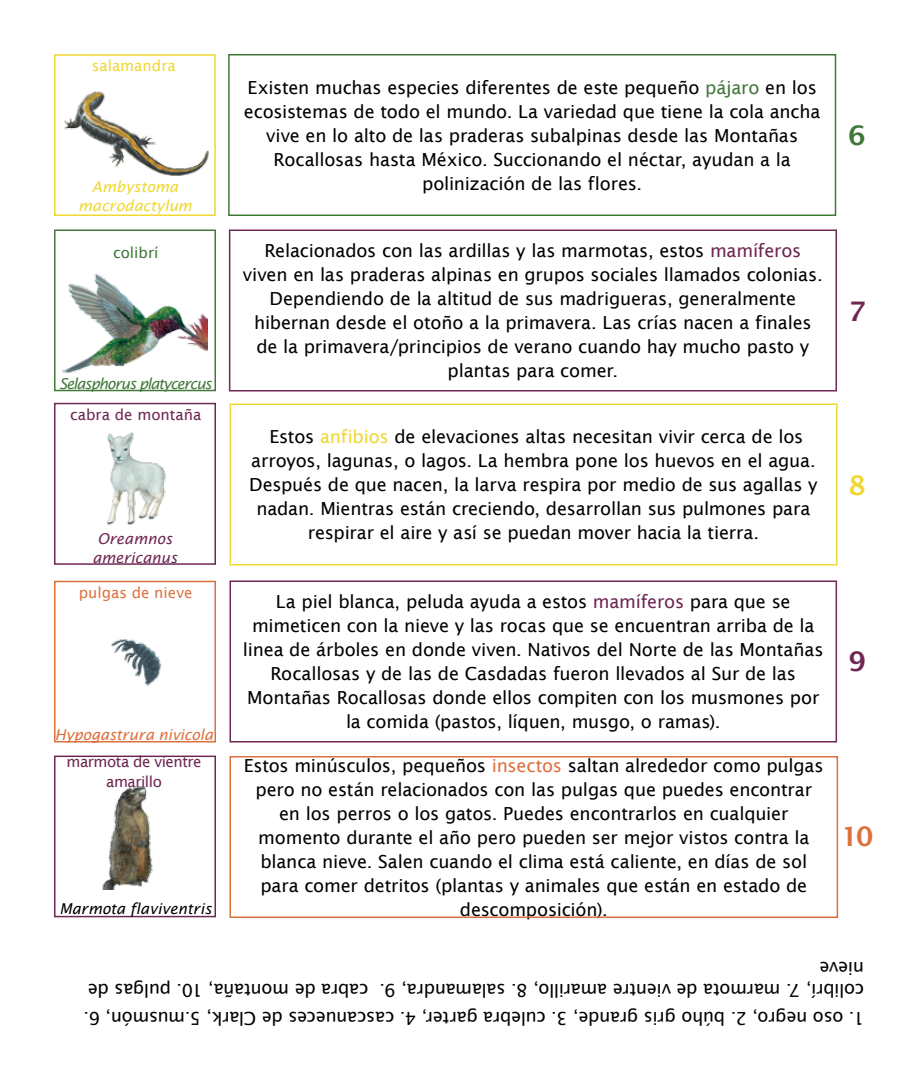
<style>
.page{position:relative;width:918px;height:1080px;background:#fff}
.page>*{position:absolute;margin:0;border:0;box-sizing:border-box;transform-origin:0 0}
.t1{font:600 27px "Lucida Sans";color:#dd713e}
.t2{font:600 27px "Lucida Sans";color:#6e2752}
.t3{font:600 27px "Lucida Sans";color:#efd831}
.t4{font:600 27px "Lucida Sans";color:#41783a}
.t5{font:18px/24px "Lucida Sans";letter-spacing:-.01em;color:#000;text-align:center}
.t6{font:15px/19.5px "Lucida Sans";letter-spacing:-.03em;color:#6e2752;text-align:center}
.t7{font:italic 15px "Lucida Sans";letter-spacing:-.07em;color:#41783a}
.t8{font:italic 15px/19.5px "Lucida Sans";color:#efd831;text-align:center}
.t9{font:italic 15px "Lucida Sans";letter-spacing:-.01em;color:#dd713e}
.t10{font:italic 15px "Lucida Sans";color:#000}
.t11{font:italic 15px/19.5px "Lucida Sans";color:#6e2752;text-align:center}
.t12{font:15px "Lucida Sans";color:#6e2752}
.t13{font:15px "Lucida Sans";color:#dd713e}
.t14{font:15px "Lucida Sans";color:#efd831}
.t15{font:15px "Lucida Sans";color:#41783a}
.s1{color:#41783a}
.s2{color:#6e2752}
.s3{color:#efd831}
.s4{color:#dd713e}
</style>
<div class="page">
<div style="left:230px;top:756px;width:608px;height:162px;border:2px solid #dd713e"></div>
<div style="left:54px;top:756px;width:162px;height:161px;border:2px solid #6e2752"></div>
<img style="left:102px;top:786px;width:51px;height:104px">
<div style="left:230px;top:580px;width:607px;height:162px;border:2px solid #6e2752"></div>
<div style="left:54px;top:581px;width:162px;height:161px;border:2px solid #dd713e"></div>
<img style="left:111px;top:639px;width:51px;height:48px">
<div style="left:230px;top:404px;width:608px;height:162px;border:2px solid #efd831"></div>
<div style="left:54px;top:403px;width:162px;height:162px;border:2px solid #6e2752"></div>
<img style="left:106px;top:432px;width:60px;height:94px">
<div style="left:229px;top:230px;width:608px;height:162px;border:2px solid #6e2752"></div>
<div style="left:54px;top:230px;width:162px;height:161px;border:2px solid #41783a"></div>
<img style="left:62px;top:273px;width:145px;height:101px">
<div style="left:228px;top:54px;width:608px;height:162px;border:2px solid #41783a"></div>
<div style="left:54px;top:54px;width:162px;height:162px;border:2px solid #efd831"></div>
<img style="left:64px;top:91px;width:145px;height:85px">
<p class="t14" style="left:92px;top:57px;width:85px">salamandra</p>
<p class="t8" style="left:78px;top:176px;width:115px">Ambystoma macrodactylum</p>
<p class="t15" style="left:113px;top:244px;width:47px">colibrí</p>
<p class="t7" style="left:59px;top:375px;width:154px">Selasphorus platycercus</p>
<p class="t12" style="left:70px;top:407px;width:133px">cabra de montaña</p>
<p class="t11" style="left:92px;top:529px;width:87px">Oreamnos americanus</p>
<p class="t13" style="left:79px;top:584px;width:115px">pulgas de nieve</p>
<p class="t9" style="left:55px;top:726px;width:160px">Hypogastrura nivicola</p>
<p class="t6" style="left:67px;top:752px;width:137px">marmota de vientre amarillo</p>
<p class="t10" style="left:59px;top:900px;width:154px">Marmota flaviventris</p>
<p class="t5" style="left:244px;top:75px;width:578px">Existen muchas especies diferentes de este pequeño <span class="s1">pájaro</span> en los ecosistemas de todo el mundo. La variedad que tiene la cola ancha vive en lo alto de las praderas subalpinas desde las Montañas Rocallosas hasta México. Succionando el néctar, ayudan a la polinización de las flores.</p>
<p class="t5" style="left:243px;top:239px;width:581px">Relacionados con las ardillas y las marmotas, estos <span class="s2">mamíferos </span>viven en las praderas alpinas en grupos sociales llamados colonias.<br>Dependiendo de la altitud de sus madrigueras, generalmente hibernan desde el otoño a la primavera. Las crías nacen a finales de la primavera/principios de verano cuando hay mucho pasto y plantas para comer.</p>
<p class="t5" style="left:249px;top:425px;width:570px">Estos <span class="s3">anfibios</span> de elevaciones altas necesitan vivir cerca de los arroyos, lagunas, o lagos. La hembra pone los huevos en el agua.<br>Después de que nacen, la larva respira por medio de sus agallas y nadan. Mientras están creciendo, desarrollan sus pulmones para respirar el aire y así se puedan mover hacia la tierra.</p>
<p class="t5" style="left:243px;top:590px;width:582px">La piel blanca, peluda ayuda a estos <span class="s2">mamíferos</span> para que se mimeticen con la nieve y las rocas que se encuentran arriba de la linea de árboles en donde viven. Nativos del Norte de las Montañas Rocallosas y de las de Casdadas fueron llevados al Sur de las Montañas Rocallosas donde ellos compiten con los musmones por la comida (pastos, líquen, musgo, o ramas).</p>
<p class="t5" style="left:244px;top:753px;width:581px">Estos minúsculos, pequeños <span class="s4">insectos</span> saltan alrededor como pulgas pero no están relacionados con las pulgas que puedes encontrar en los perros o los gatos. Puedes encontrarlos en cualquier momento durante el año pero pueden ser mejor vistos contra la blanca nieve. Salen cuando el clima está caliente, en días de sol para comer detritos (plantas y animales que están en estado de descomposición).</p>
<h1 class="t4" style="left:849px;top:120px;width:19px">6</h1>
<h1 class="t2" style="left:849px;top:296px;width:19px">7</h1>
<h1 class="t3" style="left:849px;top:470px;width:19px">8</h1>
<h1 class="t2" style="left:849px;top:646px;width:19px">9</h1>
<h1 class="t1" style="left:841px;top:821px;width:34px">10</h1>
<p class="t5" style="left:864px;top:981px;width:46px;rotate:-180deg">nieve</p>
<p class="t5" style="left:864px;top:1033px;width:782px;line-height:28.3px;text-align:left;rotate:-180deg">1. oso negro, 2. búho gris grande, 3. culebra garter, 4. cascanueces de Clark, 5.musmón, 6. colibrí, 7. marmota de vientre amarillo, 8. salamandra, 9. cabra de montaña, 10. pulgas de</p>
</div>
